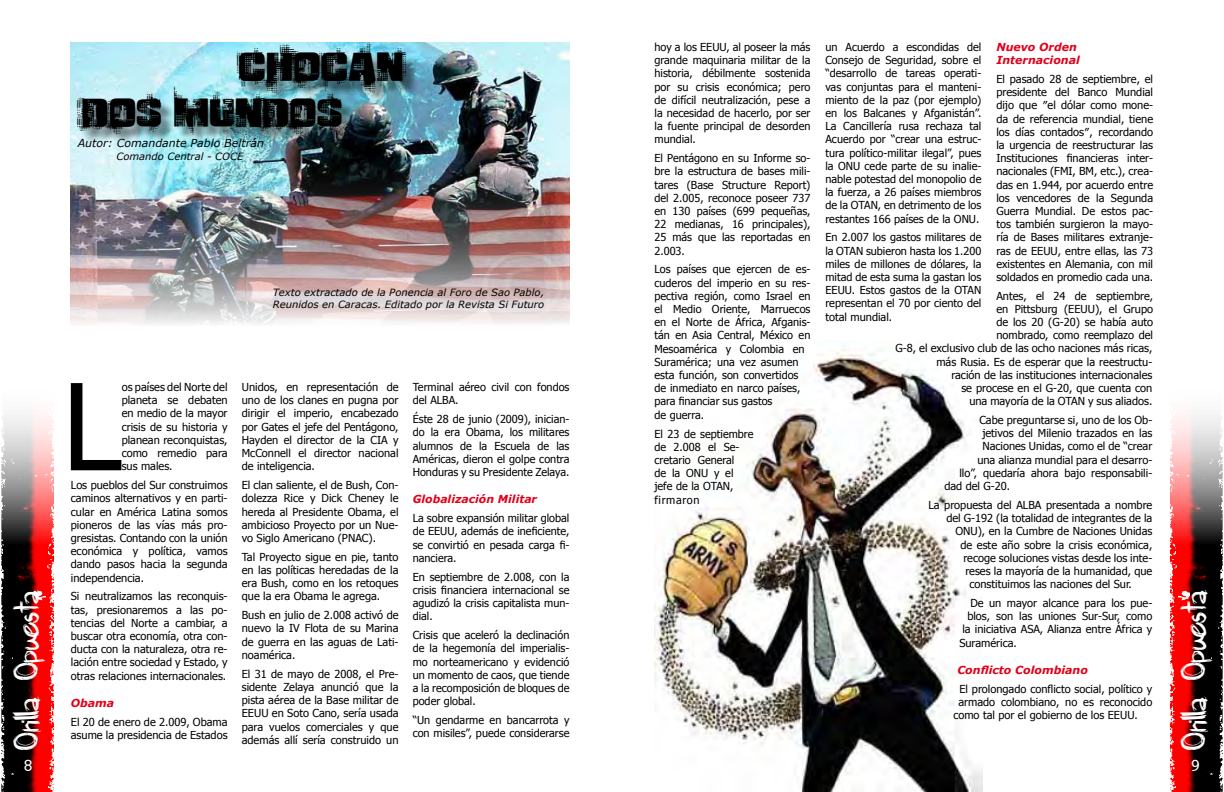
<style>
.page{position:relative;width:1224px;height:792px;background:#fff}
.page>*{position:absolute;margin:0;border:0;box-sizing:border-box;transform-origin:0 0}
.t1{font:119.9px "Tahoma";color:#000}
.t2{font:30px "Brankovic";color:#fff}
.t3{font:28px/46px "Gling";color:#000}
.t4{font:18px "Courier";color:#fff}
.t5{font:11px/13.2px "Tahoma";color:#000;text-align:justify}
.t6{font:italic 700 11px/13.2px "Verdana";color:#e2001a}
.t7{font:italic 11px "Verdana";color:#000}
.t8{font:italic 10px/12px "Verdana";color:#000}
</style>
<div class="page">
<img style="left:655px;top:349px;width:327px;height:443px">
<img style="left:71px;top:43px;width:498px;height:281px">
<div style="left:80px;top:47px;width:340px;height:101px;background:#000;opacity:.45"></div>
<img style="left:1170px;top:415px;width:53px;height:377px">
<img style="left:1px;top:415px;width:53px;height:377px">
<p class="t5" style="left:655px;top:40px;width:157px">hoy a los EEUU, al poseer la más grande maquinaria militar de la historia, débilmente sostenida por su crisis económica; pero de difícil neutralización, pese a la necesidad de hacerlo, por ser la fuente principal de desorden mundial.</p>
<p class="t5" style="left:655px;top:151px;width:158px">El Pentágono en su Informe so&shy;bre la estructura de bases mili&shy;tares (Base Structure Report) del 2.005, reconoce poseer 737 en 130 países (699 pequeñas, 22 medianas, 16 principales), 25 más que las reportadas en 2.003.</p>
<p class="t5" style="left:655px;top:262px;width:157px;text-align:left">Los países que ejercen de es&shy;cuderos del imperio en su res&shy;pectiva región, como Israel en el Medio Oriente, Marruecos en el Norte de África, Afganis&shy;tán en Asia Central, México en<br>Mesoamérica y Colombia en<br>Suramérica; una vez asumen esta función, son convertidos de inmediato en narco países, para financiar sus gastos<br>de guerra.</p>
<p class="t5" style="left:655px;top:426px;width:100px;text-align:left">El 23 de septiembre de 2.008 el Se&shy;cretario General<br>de la ONU y el jefe de la OTAN, firmaron</p>
<p class="t5" style="left:825px;top:40px;width:158px">un Acuerdo a escondidas del Consejo de Seguridad, sobre el “desarrollo de tareas operati&shy;vas conjuntas para el manteni&shy;miento de la paz (por ejemplo) en los Balcanes y Afganistán”.<br>La Cancillería rusa rechaza tal Acuerdo por “crear una estruc&shy;tura político-militar ilegal”, pues la ONU cede parte de su inalie&shy;nable potestad del monopolio de la fuerza, a 26 países miembros de la OTAN, en detrimento de los restantes 166 países de la ONU.</p>
<p class="t5" style="left:825px;top:230px;width:158px">En 2.007 los gastos militares de la OTAN subieron hasta los 1.200 miles de millones de dólares, la mitad de esta suma la gastan los EEUU. Estos gastos de la OTAN representan el 70 por ciento del total mundial.</p>
<p class="t6" style="left:996px;top:40px;width:85px">Nuevo Orden<br>Internacional</p>
<p class="t5" style="left:996px;top:72px;width:158px">El pasado 28 de septiembre, el presidente del Banco Mundial dijo que ʺel dólar como mone&shy;da de referencia mundial, tiene los días contadosʺ, recordando la urgencia de reestructurar las Instituciones financieras inter&shy;nacionales (FMI, BM, etc.), crea&shy;das en 1.944, por acuerdo entre los vencedores de la Segunda Guerra Mundial. De estos pac&shy;tos también surgieron la mayo&shy;ría de Bases militares extranje&shy;ras de EEUU, entre ellas, las 73 existentes en Alemania, con mil soldados en promedio cada una.</p>
<p class="t5" style="left:895px;top:289px;width:259px;text-align:right">Antes, el 24 de septiembre,<br>en Pittsburg (EEUU), el Grupo<br>de los 20 (G-20) se había auto<br>nombrado, como reemplazo del<br>G-8, el exclusivo club de las ocho naciones más ricas, más Rusia. Es de esperar que la reestructu-<br>ración de las instituciones internacionales<br>se procese en el G-20, que cuenta con<br>una mayoría de la OTAN y sus aliados.</p>
<p class="t5" style="left:979px;top:413px;width:174px">Cabe preguntarse si, uno de los Ob-</p>
<p class="t5" style="left:982px;top:426px;width:172px">jetivos del Milenio trazados en las</p>
<p class="t5" style="left:982px;top:439px;width:171px">Naciones Unidas, como el de “crear</p>
<p class="t5" style="left:977px;top:453px;width:176px">una alianza mundial para el desarro-</p>
<p class="t5" style="left:959px;top:466px;width:194px">llo”, quedaría ahora bajo responsabili-</p>
<p class="t5" style="left:944px;top:479px;width:67px">dad del G-20.</p>
<p class="t5" style="left:928px;top:498px;width:225px">La propuesta del ALBA presentada a nombre</p>
<p class="t5" style="left:946px;top:511px;width:207px">del G-192 (la totalidad de integrantes de la</p>
<p class="t5" style="left:955px;top:524px;width:199px">ONU), en la Cumbre de Naciones Unidas</p>
<p class="t5" style="left:960px;top:537px;width:193px">de este año sobre la crisis económica,</p>
<p class="t5" style="left:963px;top:551px;width:190px">recoge soluciones vistas desde los inte-</p>
<p class="t5" style="left:965px;top:564px;width:189px">reses la mayoría de la humanidad, que</p>
<p class="t5" style="left:969px;top:577px;width:164px">constituimos las naciones del Sur.</p>
<p class="t5" style="left:970px;top:596px;width:183px">De un mayor alcance para los pue-</p>
<p class="t5" style="left:967px;top:609px;width:186px">blos, son las uniones Sur-Sur, como</p>
<p class="t5" style="left:962px;top:622px;width:192px">la iniciativa ASA, Alianza entre África y</p>
<p class="t5" style="left:959px;top:635px;width:59px">Suramérica.</p>
<p class="t6" style="left:957px;top:663px;width:132px">Conflicto Colombiano</p>
<p class="t5" style="left:959px;top:682px;width:194px">El prolongado conflicto social, político y</p>
<p class="t5" style="left:958px;top:695px;width:195px">armado colombiano, no es reconocido</p>
<p class="t5" style="left:953px;top:708px;width:186px">como tal por el gobierno de los EEUU.</p>
<h3 class="t3" style="left:81px;top:48px;width:324px;text-indent:157px">Chocan<br>Dos Mundos</h3>
<p class="t7" style="left:78px;top:135px;width:188px">Autor: Comandante Pablo Beltrán</p>
<p class="t8" style="left:116px;top:150px;width:128px">Comando Central - COCE</p>
<p class="t8" style="left:273px;top:286px;width:273px">Texto extractado de la Ponencia al Foro de Sao Pablo,<br>Reunidos en Caracas. Editado por la Revista Si Futuro</p>
<p class="t5" style="left:242px;top:380px;width:158px">Unidos, en representación de uno de los clanes en pugna por dirigir el imperio, encabezado por Gates el jefe del Pentágono, Hayden el director de la CIA y McConnell el director nacional de inteligencia.</p>
<p class="t5" style="left:242px;top:478px;width:158px">El clan saliente, el de Bush, Con&shy;dolezza Rice y Dick Cheney le hereda al Presidente Obama, el ambicioso Proyecto por un Nue&shy;vo Siglo Americano (PNAC).</p>
<p class="t5" style="left:242px;top:550px;width:158px">Tal Proyecto sigue en pie, tanto en las políticas heredadas de la era Bush, como en los retoques que la era Obama le agrega.</p>
<p class="t5" style="left:242px;top:608px;width:158px">Bush en julio de 2.008 activó de nuevo la IV Flota de su Marina de guerra en las aguas de Lati&shy;noamérica.</p>
<p class="t5" style="left:242px;top:667px;width:158px">El 31 de mayo de 2008, el Pre&shy;sidente Zelaya anunció que la pista aérea de la Base militar de EEUU en Soto Cano, sería usada para vuelos comerciales y que además allí sería construido un</p>
<h1 class="t1" style="left:62px;top:346px;width:61px">L</h1>
<p class="t5" style="left:122px;top:380px;width:107px">os países del Norte del planeta se debaten en medio de la mayor crisis de su historia y planean reconquistas, como remedio para sus males.</p>
<p class="t5" style="left:71px;top:478px;width:158px">Los pueblos del Sur construimos caminos alternativos y en parti&shy;cular en América Latina somos pioneros de las vías más pro&shy;gresistas. Contando con la unión económica y política, vamos dando pasos hacia la segunda independencia.</p>
<p class="t5" style="left:71px;top:589px;width:158px">Si neutralizamos las reconquis&shy;tas, presionaremos a las po&shy;tencias del Norte a cambiar, a buscar otra economía, otra con&shy;ducta con la naturaleza, otra re&shy;lación entre sociedad y Estado, y otras relaciones internacionales.</p>
<p class="t6" style="left:71px;top:696px;width:45px">Obama</p>
<p class="t5" style="left:71px;top:715px;width:158px">El 20 de enero de 2.009, Obama asume la presidencia de Estados</p>
<p class="t5" style="left:413px;top:380px;width:158px">Terminal aéreo civil con fondos del ALBA.</p>
<p class="t5" style="left:413px;top:412px;width:158px">Éste 28 de junio (2009), inician&shy;do la era Obama, los militares alumnos de la Escuela de las Américas, dieron el golpe contra Honduras y su Presidente Zelaya.</p>
<p class="t6" style="left:413px;top:492px;width:126px">Globalización Militar</p>
<p class="t5" style="left:413px;top:511px;width:158px">La sobre expansión militar global de EEUU, además de ineficiente, se convirtió en pesada carga fi&shy;nanciera.</p>
<p class="t5" style="left:413px;top:570px;width:158px">En septiembre de 2.008, con la crisis financiera internacional se agudizó la crisis capitalista mun&shy;dial.</p>
<p class="t5" style="left:413px;top:628px;width:158px">Crisis que aceleró la declinación de la hegemonía del imperialis&shy;mo norteamericano y evidenció un momento de caos, que tiende a la recomposición de bloques de poder global.</p>
<p class="t5" style="left:413px;top:713px;width:158px">“Un gendarme en bancarrota y con misiles”, puede considerarse</p>
<h2 class="t2" style="left:7px;top:750px;width:162px;rotate:-90deg">Orilla Opuesta</h2>
<h2 class="t2" style="left:1174px;top:750px;width:162px;rotate:-90deg">Orilla Opuesta</h2>
<h3 class="t4" style="left:23px;top:752px;width:12px">8</h3>
<h3 class="t4" style="left:1190px;top:752px;width:12px">9</h3>
</div>
